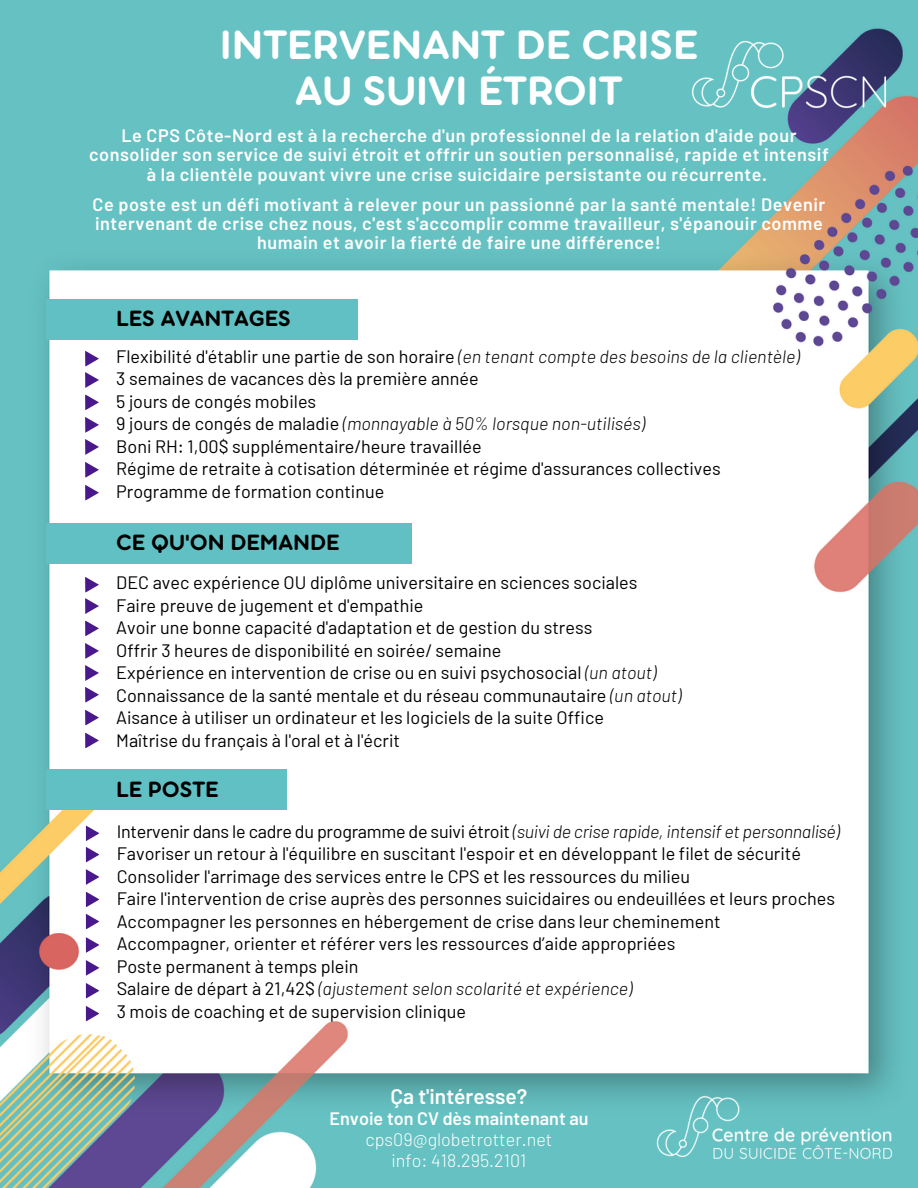
<style>
.page{position:relative;width:918px;height:1188px;background:#fff}
.page>*{position:absolute;margin:0;border:0;box-sizing:border-box;transform-origin:0 0}
.t1{font:44.7px/46.2px "Aristotelica Pro Tx Bld";color:#fff;text-align:center}
.t2{font:24px "Aristotelica Pro Tx Bld";color:#000}
.t3{font:600 21px "Barlow";color:#fff}
.t4{font:18px/22.5px "Barlow";color:#000}
.t5{font:600 18px/19.2px "Barlow";letter-spacing:.03em;color:#fff;text-align:center}
.t6{font:300 18px/21.1px "Barlow";color:#fff;text-align:center}
.t7{font:600 18px "Barlow";color:#fff}
.s1{font-weight:300;font-style:italic}
</style>
<div class="page">
<img style="left:0;top:0;width:918px;height:1188px">
<img style="left:644px;top:1083px;width:260px;height:88px">
<img style="left:660px;top:9px;width:258px;height:131px">
<div style="left:46px;top:300px;width:312px;height:40px;background:#60c0c3"></div>
<div style="left:46px;top:523px;width:365px;height:41px;background:#60c0c3"></div>
<div style="left:46px;top:770px;width:241px;height:40px;background:#60c0c3"></div>
<svg style="left:86px;top:825px;width:14px;height:16px"></svg>
<svg style="left:85px;top:351px;width:14px;height:37px"></svg>
<svg style="left:85px;top:577px;width:14px;height:37px"></svg>
<svg style="left:86px;top:847px;width:14px;height:16px"></svg>
<svg style="left:85px;top:394px;width:14px;height:16px"></svg>
<svg style="left:85px;top:620px;width:14px;height:16px"></svg>
<svg style="left:86px;top:869px;width:14px;height:16px"></svg>
<svg style="left:85px;top:417px;width:14px;height:16px"></svg>
<svg style="left:85px;top:643px;width:14px;height:16px"></svg>
<svg style="left:86px;top:891px;width:14px;height:17px"></svg>
<svg style="left:85px;top:439px;width:14px;height:16px"></svg>
<svg style="left:85px;top:462px;width:14px;height:16px"></svg>
<svg style="left:85px;top:485px;width:14px;height:16px"></svg>
<svg style="left:85px;top:665px;width:14px;height:16px"></svg>
<svg style="left:85px;top:687px;width:14px;height:16px"></svg>
<svg style="left:85px;top:710px;width:14px;height:16px"></svg>
<svg style="left:85px;top:732px;width:14px;height:17px"></svg>
<svg style="left:86px;top:914px;width:14px;height:16px"></svg>
<svg style="left:86px;top:937px;width:14px;height:16px"></svg>
<svg style="left:86px;top:960px;width:14px;height:16px"></svg>
<svg style="left:86px;top:983px;width:14px;height:16px"></svg>
<svg style="left:86px;top:1006px;width:14px;height:16px"></svg>
<h1 class="t1" style="left:220px;top:25px;width:480px">INTERVENANT DE CRISE<br>AU SUIVI ÉTROIT</h1>
<p class="t5" style="left:89px;top:126px;width:741px">Le CPS Côte-Nord est à la recherche d'un professionnel de la relation d'aide pour consolider son service de suivi étroit et offrir un soutien personnalisé, rapide et intensif à la clientèle pouvant vivre une crise suicidaire persistante ou récurrente.</p>
<p class="t5" style="left:93px;top:194px;width:734px">Ce poste est un défi motivant à relever pour un passionné par la santé mentale! Devenir intervenant de crise chez nous, c'est s'accomplir comme travailleur, s'épanouir comme humain et avoir la fierté de faire une différence!</p>
<h2 class="t2" style="left:116px;top:311px;width:176px">LES AVANTAGES</h2>
<p class="t4" style="left:116px;top:345px;width:685px">Flexibilité d'établir une partie de son horaire <span class="s1">(en tenant compte des besoins de la clientèle)<br></span>3 semaines de vacances dès la première année<br>5 jours de congés mobiles<br>9 jours de congés de maladie <span class="s1">(monnayable à 50% lorsque non-utilisés)<br></span>Boni RH: 1,00$ supplémentaire/heure travaillée<br>Régime de retraite à cotisation déterminée et régime d'assurances collectives Programme de formation continue</p>
<h2 class="t2" style="left:116px;top:535px;width:225px">CE QU'ON DEMANDE</h2>
<p class="t4" style="left:116px;top:571px;width:567px">DEC avec expérience OU diplôme universitaire en sciences sociales Faire preuve de jugement et d'empathie<br>Avoir une bonne capacité d'adaptation et de gestion du stress<br>Offrir 3 heures de disponibilité en soirée/ semaine<br>Expérience en intervention de crise ou en suivi psychosocial <span class="s1">(un atout)<br></span>Connaissance de la santé mentale et du réseau communautaire <span class="s1">(un atout)<br></span>Aisance à utiliser un ordinateur et les logiciels de la suite Office<br>Maîtrise du français à l'oral et à l'écrit</p>
<h2 class="t2" style="left:116px;top:781px;width:104px">LE POSTE</h2>
<p class="t4" style="left:117px;top:819px;width:725px">Intervenir dans le cadre du programme de suivi étroit <span class="s1">(suivi de crise rapide, intensif et personnalisé)<br></span>Favoriser un retour à l'équilibre en suscitant l'espoir et en développant le filet de sécurité Consolider l'arrimage des services entre le CPS et les ressources du milieu<br>Faire l'intervention de crise auprès des personnes suicidaires ou endeuillées et leurs proches Accompagner les personnes en hébergement de crise dans leur cheminement<br>Accompagner, orienter et référer vers les ressources d’aide appropriées<br>Poste permanent à temps plein<br>Salaire de départ à 21,42$ <span class="s1">(ajustement selon scolarité et expérience)<br></span>3 mois de coaching et de supervision clinique</p>
<p class="t3" style="left:391px;top:1083px;width:138px">Ça t'intéresse?</p>
<p class="t7" style="left:330px;top:1107px;width:260px">Envoie ton CV dès maintenant au</p>
<p class="t6" style="left:366px;top:1128px;width:188px">cps09@globetrotter.net info: 418.295.2101</p>
</div>
